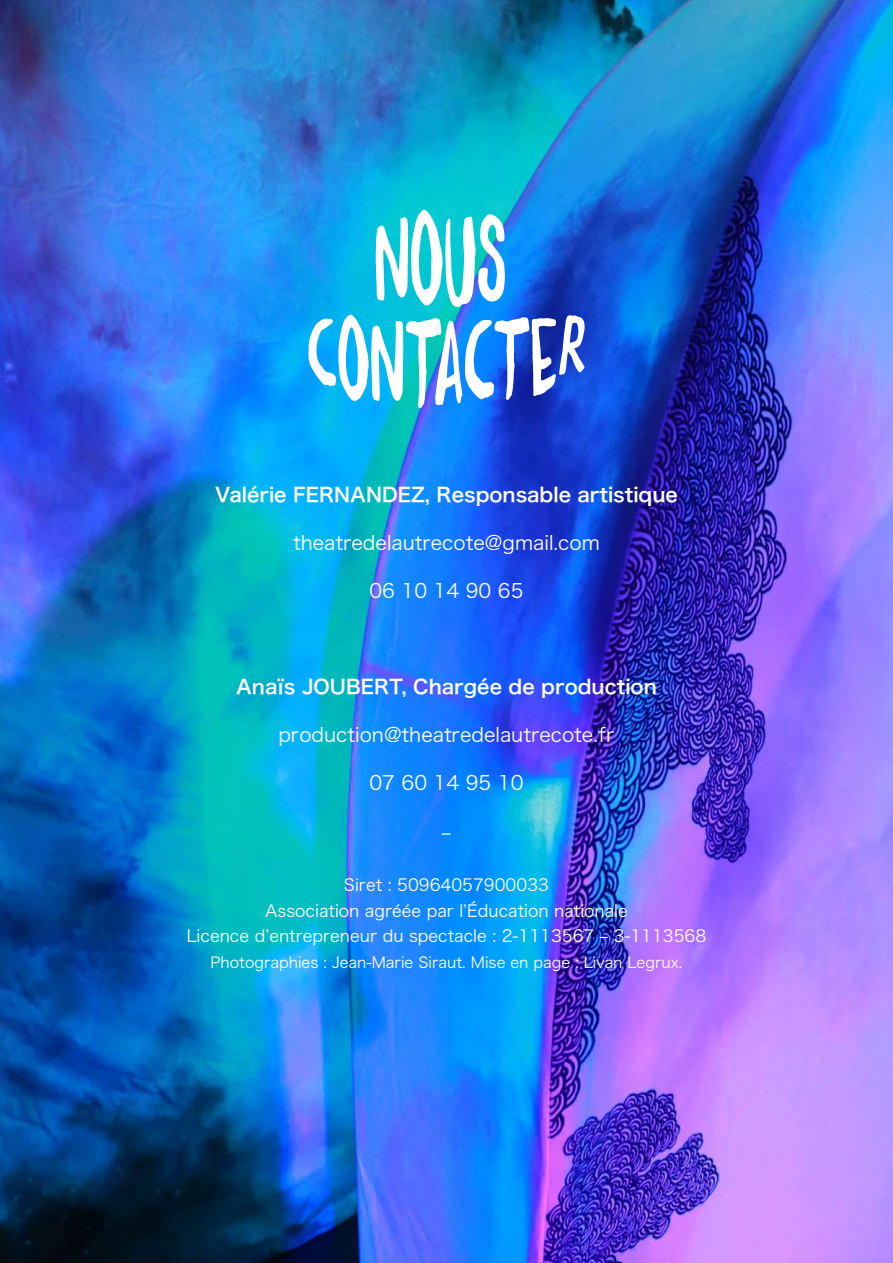
<style>
.page{position:relative;width:893px;height:1263px;background:#fff}
.page>*{position:absolute;margin:0;border:0;box-sizing:border-box;transform-origin:0 0}
.t1{font:19.5px "Hira Kaku Pro N W3";color:#fff}
.t2{font:19.5px "Hira Kaku Pro N W6";color:#fff}
.t3{font:18px "Hira Kaku Pro N W3";color:#fff}
.t4{font:16.5px/25.5px "Hira Kaku Pro N W3";color:#fff;text-align:center}
.t5{font:15px "Hira Kaku Pro N W3";color:#fff}
</style>
<div class="page">
<img style="left:0;top:0;width:893px;height:1263px">
<svg style="left:376px;top:210px;width:129px;height:97px"></svg>
<svg style="left:308px;top:315px;width:277px;height:93px"></svg>
<p class="t2" style="left:215px;top:477px;width:464px">Valérie FERNANDEZ, Responsable artistique</p>
<p class="t1" style="left:293px;top:526px;width:308px">theatredelautrecote@gmail.com</p>
<p class="t1" style="left:369px;top:574px;width:156px">06 10 14 90 65</p>
<p class="t2" style="left:236px;top:669px;width:422px">Anaïs JOUBERT, Chargée de production</p>
<p class="t1" style="left:278px;top:718px;width:338px">production@theatredelautrecote.fr</p>
<p class="t1" style="left:369px;top:766px;width:156px">07 60 14 95 10</p>
<p class="t3" style="left:442px;top:816px;width:10px">–</p>
<p class="t4" style="left:187px;top:871px;width:521px">Siret : 50964057900033<br>Association agréée par l’Éducation nationale<br>Licence d’entrepreneur du spectacle : 2-1113567 – 3-1113568</p>
<p class="t5" style="left:211px;top:948px;width:473px">Photographies : Jean-Marie Siraut. Mise en page : Livan Legrux.</p>
</div>
